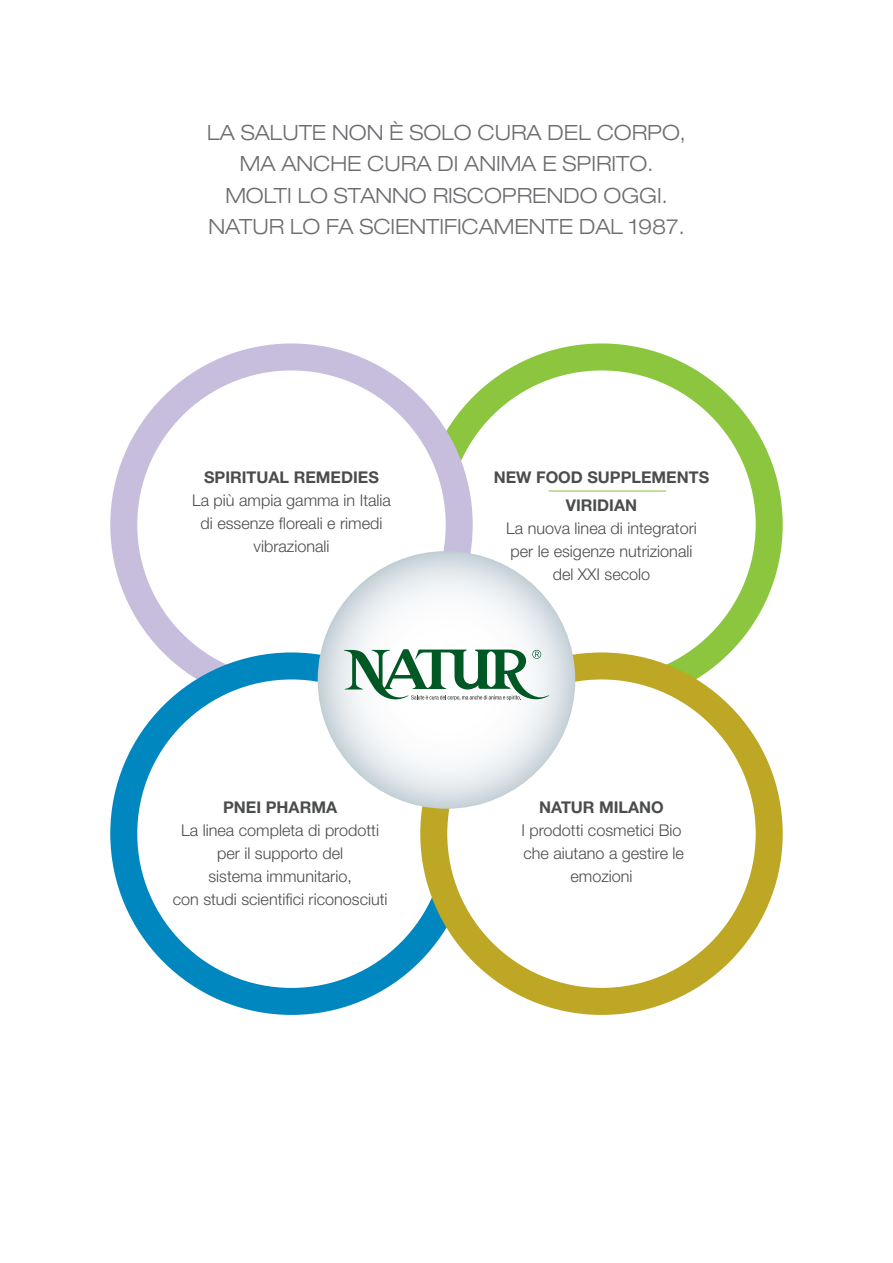
<style>
.page{position:relative;width:893px;height:1263px;background:#fff}
.page>*{position:absolute;margin:0;border:0;box-sizing:border-box;transform-origin:0 0}
.t1{font:300 expanded 21px "Helvetica Neue LT Std";color:#6c6d70}
.t2{font:300 16.2px "Helvetica Neue LT Std";color:#4b4c4d}
.t3{font:700 16.2px "Helvetica Neue LT Std";color:#4b4c4d}
</style>
<div class="page">
<div style="left:420px;top:343px;width:363px;height:363px;border:27px solid #8bc63e;border-radius:50%"></div>
<div style="left:124px;top:357px;width:335px;height:335px;background:#fff;border-radius:50%"></div>
<div style="left:110px;top:343px;width:363px;height:363px;border:27px solid #c7bedd;border-radius:50%"></div>
<div style="left:124px;top:666px;width:335px;height:335px;background:#fff;border-radius:50%"></div>
<div style="left:110px;top:652px;width:363px;height:363px;border:27px solid #0087c0;border-radius:50%"></div>
<div style="left:434px;top:666px;width:335px;height:335px;background:#fff;border-radius:50%"></div>
<div style="left:420px;top:652px;width:363px;height:363px;border:27px solid #bda724;border-radius:50%"></div>
<svg style="left:318px;top:551px;width:257px;height:258px"></svg>
<svg style="left:344px;top:649px;width:205px;height:51px"></svg>
<hr style="left:549px;top:490px;width:117px;height:1px;background:#8bc63e">
<p class="t1" style="left:207px;top:120px;width:480px">LA SALUTE NON È SOLO CURA DEL CORPO,</p>
<p class="t1" style="left:240px;top:151px;width:415px">MA ANCHE CURA DI ANIMA E SPIRITO.</p>
<p class="t1" style="left:225px;top:183px;width:444px">MOLTI LO STANNO RISCOPRENDO OGGI.</p>
<p class="t1" style="left:208px;top:214px;width:478px">NATUR LO FA SCIENTIFICAMENTE DAL 1987.</p>
<p class="t3" style="left:204px;top:467px;width:176px">SPIRITUAL REMEDIES</p>
<p class="t2" style="left:192px;top:490px;width:200px">La più ampia gamma in Italia</p>
<p class="t2" style="left:201px;top:513px;width:183px">di essenze floreali e rimedi</p>
<p class="t2" style="left:254px;top:536px;width:77px">vibrazionali</p>
<p class="t3" style="left:223px;top:797px;width:115px">PNEI PHARMA</p>
<p class="t2" style="left:181px;top:820px;width:199px">La linea completa di prodotti</p>
<p class="t2" style="left:217px;top:843px;width:128px">per il supporto del</p>
<p class="t2" style="left:208px;top:866px;width:145px">sistema immunitario,</p>
<p class="t2" style="left:173px;top:889px;width:216px">con studi scientifici riconosciuti</p>
<p class="t3" style="left:494px;top:467px;width:217px">NEW FOOD SUPPLEMENTS</p>
<p class="t3" style="left:566px;top:496px;width:73px">VIRIDIAN</p>
<p class="t2" style="left:506px;top:519px;width:192px">La nuova linea di integratori</p>
<p class="t2" style="left:511px;top:542px;width:183px">per le esigenze nutrizionali</p>
<p class="t2" style="left:553px;top:564px;width:99px">del XXI secolo</p>
<p class="t3" style="left:539px;top:797px;width:126px">NATUR MILANO</p>
<p class="t2" style="left:521px;top:820px;width:162px">I prodotti cosmetici Bio</p>
<p class="t2" style="left:523px;top:843px;width:162px">che aiutano a gestire le</p>
<p class="t2" style="left:570px;top:866px;width:64px">emozioni</p>
</div>
